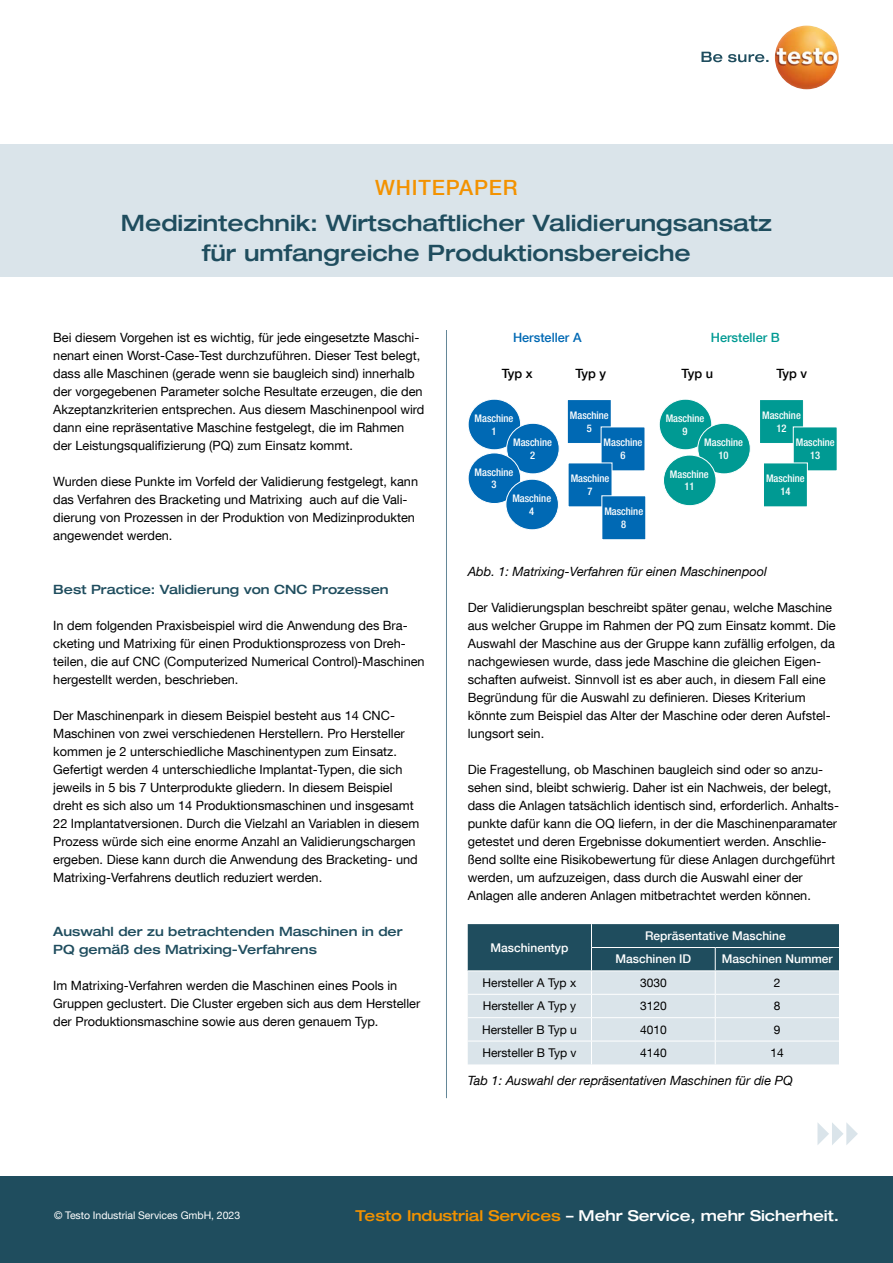
<style>
.page{position:relative;width:893px;height:1263px;background:#fff}
.page>*{position:absolute;margin:0;border:0;box-sizing:border-box;transform-origin:0 0}
.t1{font:500 expanded 22.5px/30px "Helvetica Neue LT Com";color:#1f4d5e;text-align:center}
.t2{font:500 21px "Helvetica Neue LT Com";letter-spacing:.04em;color:#f39200}
.t3{font:500 expanded 15px "Helvetica Neue LT Com";letter-spacing:-.005em;color:#fff}
.t4{font:12.75px/18px "Helvetica Neue LT Com";color:#000}
.t5{font:500 expanded 12.75px/18px "Helvetica Neue LT Com";color:#1f4d5e}
.t6{font:italic 12.75px "Helvetica Neue LT Com";color:#000}
.t7{font:500 12.75px "Helvetica Neue LT Com";letter-spacing:-.055em;color:#000}
.t8{font:500 12.75px "Helvetica Neue LT Com";color:#0069b4}
.t9{font:500 12.75px "Helvetica Neue LT Com";color:#009a93}
.t10{font:12px "Helvetica Neue LT Com";color:#000}
.t11{font:500 12px/23.5px "Helvetica Neue LT Com";color:#fff}
.t12{font:500 condensed 10.5px/12.6px "Helvetica Neue LT Com";color:#fff;text-align:center}
.t13{font:10.5px "Helvetica Neue LT Com";letter-spacing:-.005em;color:#fff}
.s1{color:#f39200}
</style>
<div class="page">
<div style="left:0;top:1176px;width:893px;height:87px;background:#1f4d5e"></div>
<svg style="left:701px;top:52px;width:67px;height:10px"></svg>
<img style="left:775px;top:26px;width:64px;height:63px;border-radius:32px">
<div style="left:0;top:144px;width:893px;height:133px;background:#dae4ea"></div>
<div style="left:468px;top:399px;width:53px;height:51px;background:#0069b4;border-radius:50%"></div>
<div style="left:468px;top:399px;width:53px;height:51px;border:1px solid #fff;border-radius:50%"></div>
<div style="left:659px;top:399px;width:53px;height:51px;background:#009a93;border-radius:50%"></div>
<div style="left:659px;top:399px;width:53px;height:51px;border:1px solid #fff;border-radius:50%"></div>
<div style="left:507px;top:423px;width:52px;height:51px;background:#0069b4;border-radius:50%"></div>
<div style="left:506px;top:423px;width:54px;height:51px;border:1px solid #fff;border-radius:50%"></div>
<div style="left:698px;top:423px;width:52px;height:51px;background:#009a93;border-radius:50%"></div>
<div style="left:697px;top:423px;width:54px;height:51px;border:1px solid #fff;border-radius:50%"></div>
<div style="left:567px;top:400px;width:44px;height:43px;background:#0069b4"></div>
<div style="left:567px;top:399px;width:45px;height:45px;border:1px solid #fff"></div>
<div style="left:759px;top:400px;width:44px;height:43px;background:#009a93"></div>
<div style="left:759px;top:399px;width:45px;height:45px;border:1px solid #fff"></div>
<div style="left:601px;top:427px;width:44px;height:44px;background:#0069b4"></div>
<div style="left:793px;top:427px;width:44px;height:44px;background:#009a93"></div>
<div style="left:568px;top:463px;width:44px;height:44px;background:#0069b4"></div>
<div style="left:763px;top:463px;width:44px;height:44px;background:#009a93"></div>
<div style="left:763px;top:463px;width:45px;height:44px;border:1px solid #fff"></div>
<div style="left:602px;top:496px;width:44px;height:44px;background:#0069b4"></div>
<div style="left:601px;top:495px;width:45px;height:45px;border:1px solid #fff"></div>
<div style="left:468px;top:453px;width:53px;height:50px;background:#0069b4;border-radius:50%"></div>
<div style="left:468px;top:453px;width:53px;height:51px;border:1px solid #fff;border-radius:50%"></div>
<div style="left:663px;top:455px;width:53px;height:51px;background:#009a93;border-radius:50%"></div>
<div style="left:663px;top:455px;width:53px;height:51px;border:1px solid #fff;border-radius:50%"></div>
<div style="left:506px;top:479px;width:52px;height:51px;background:#0069b4;border-radius:50%"></div>
<div style="left:506px;top:479px;width:53px;height:51px;border:1px solid #fff;border-radius:50%"></div>
<svg style="left:468px;top:924px;width:371px;height:140px;background:#9eb4bd"></svg>
<hr style="left:446px;top:330px;width:1px;height:768px;background:#648798">
<svg style="left:817px;top:1123px;width:41px;height:22px"></svg>
<h2 class="t2" style="left:375px;top:175px;width:144px">WHITEPAPER</h2>
<h1 class="t1" style="left:121px;top:207px;width:653px">Medizintechnik: Wirtschaftlicher Validierungsansatz für umfangreiche Produktionsbereiche</h1>
<p class="t4" style="left:53px;top:328px;width:373px">Bei diesem Vorgehen ist es wichtig, für jede eingesetzte Maschi&shy;nenart einen Worst-Case-Test durchzuführen. Dieser Test belegt, dass alle Maschinen (gerade wenn sie baugleich sind) innerhalb der vorgegebenen Parameter solche Resultate erzeugen, die den Akzeptanzkriterien entsprechen. Aus diesem Maschinenpool wird dann eine repräsentative Maschine festgelegt, die im Rahmen der Leistungsqualifizierung (PQ) zum Einsatz kommt.</p>
<p class="t4" style="left:53px;top:472px;width:366px">Wurden diese Punkte im Vorfeld der Validierung festgelegt, kann das Verfahren des Bracketing und Matrixing auch auf die Vali&shy;dierung von Prozessen in der Produktion von Medizinprodukten angewendet werden.</p>
<p class="t5" style="left:53px;top:580px;width:337px">Best Practice: Validierung von CNC Prozessen</p>
<p class="t4" style="left:53px;top:616px;width:373px">In dem folgenden Praxisbeispiel wird die Anwendung des Bra&shy;cketing und Matrixing für einen Produktionsprozess von Dreh&shy;teilen, die auf CNC (Computerized Numerical Control)-Maschinen hergestellt werden, beschrieben.</p>
<p class="t4" style="left:53px;top:706px;width:368px">Der Maschinenpark in diesem Beispiel besteht aus 14 CNC-Maschinen von zwei verschiedenen Herstellern. Pro Hersteller kommen je 2 unterschiedliche Maschinentypen zum Einsatz.<br>Gefertigt werden 4 unterschiedliche Implantat-Typen, die sich jeweils in 5 bis 7 Unterprodukte gliedern. In diesem Beispiel dreht es sich also um 14 Produktionsmaschinen und insgesamt 22 Implantatversionen. Durch die Vielzahl an Variablen in diesem Prozess würde sich eine enorme Anzahl an Validierungschargen ergeben. Diese kann durch die Anwendung des Bracketing- und Matrixing-Verfahrens deutlich reduziert werden.</p>
<p class="t5" style="left:53px;top:922px;width:351px">Auswahl der zu betrachtenden Maschinen in der<br>PQ gemäß des Matrixing-Verfahrens</p>
<p class="t4" style="left:53px;top:976px;width:369px">Im Matrixing-Verfahren werden die Maschinen eines Pools in<br>Gruppen geclustert. Die Cluster ergeben sich aus dem Hersteller der Produktionsmaschine sowie aus deren genauem Typ.</p>
<p class="t8" style="left:513px;top:330px;width:70px">Hersteller A</p>
<p class="t9" style="left:711px;top:330px;width:70px">Hersteller B</p>
<p class="t7" style="left:502px;top:366px;width:32px">Typ x</p>
<p class="t7" style="left:575px;top:366px;width:32px">Typ y</p>
<p class="t7" style="left:682px;top:366px;width:33px">Typ u</p>
<p class="t7" style="left:776px;top:366px;width:32px">Typ v</p>
<p class="t12" style="left:475px;top:412px;width:40px">Maschine<br>1</p>
<p class="t12" style="left:666px;top:412px;width:40px">Maschine<br>9</p>
<p class="t12" style="left:513px;top:436px;width:40px">Maschine<br>2</p>
<p class="t12" style="left:704px;top:436px;width:40px">Maschine<br>10</p>
<p class="t12" style="left:570px;top:409px;width:40px">Maschine<br>5</p>
<p class="t12" style="left:762px;top:409px;width:40px">Maschine<br>12</p>
<p class="t12" style="left:604px;top:436px;width:40px">Maschine<br>6</p>
<p class="t12" style="left:796px;top:436px;width:40px">Maschine<br>13</p>
<p class="t12" style="left:571px;top:472px;width:40px">Maschine<br>7</p>
<p class="t12" style="left:766px;top:472px;width:40px">Maschine<br>14</p>
<p class="t12" style="left:604px;top:505px;width:40px">Maschine<br>8</p>
<p class="t12" style="left:475px;top:466px;width:40px">Maschine<br>3</p>
<p class="t12" style="left:670px;top:468px;width:40px">Maschine<br>11</p>
<p class="t12" style="left:512px;top:492px;width:40px">Maschine<br>4</p>
<p class="t6" style="left:468px;top:564px;width:301px">Abb. 1: Matrixing-Verfahren für einen Maschinenpool</p>
<p class="t4" style="left:468px;top:598px;width:369px">Der Validierungsplan beschreibt später genau, welche Maschine aus welcher Gruppe im Rahmen der PQ zum Einsatz kommt. Die Auswahl der Maschine aus der Gruppe kann zufällig erfolgen, da nachgewiesen wurde, dass jede Maschine die gleichen Eigen&shy;schaften aufweist. Sinnvoll ist es aber auch, in diesem Fall eine Begründung für die Auswahl zu definieren. Dieses Kriterium könnte zum Beispiel das Alter der Maschine oder deren Aufstel&shy;lungsort sein.</p>
<p class="t4" style="left:468px;top:760px;width:373px">Die Fragestellung, ob Maschinen baugleich sind oder so anzu&shy;sehen sind, bleibt schwierig. Daher ist ein Nachweis, der belegt, dass die Anlagen tatsächlich identisch sind, erforderlich. Anhalts&shy;punkte dafür kann die OQ liefern, in der die Maschinenparamater getestet und deren Ergebnisse dokumentiert werden. Anschlie&shy;ßend sollte eine Risikobewertung für diese Anlagen durchgeführt werden, um aufzuzeigen, dass durch die Auswahl einer der Anlagen alle anderen Anlagen mitbetrachtet werden können.</p>
<p class="t11" style="left:490px;top:935px;width:80px">Maschinentyp</p>
<p class="t11" style="left:615px;top:924px;width:172px;text-indent:30px">Repräsentative Maschine<br>Maschinen ID</p>
<p class="t11" style="left:722px;top:947px;width:113px">Maschinen Nummer</p>
<p class="t10" style="left:483px;top:975px;width:95px">Hersteller A Typ x</p>
<p class="t10" style="left:640px;top:975px;width:28px">3030</p>
<p class="t10" style="left:774px;top:975px;width:8px">2</p>
<p class="t10" style="left:483px;top:998px;width:95px">Hersteller A Typ y</p>
<p class="t10" style="left:640px;top:998px;width:28px">3120</p>
<p class="t10" style="left:774px;top:998px;width:8px">8</p>
<p class="t10" style="left:482px;top:1022px;width:96px">Hersteller B Typ u</p>
<p class="t10" style="left:640px;top:1022px;width:28px">4010</p>
<p class="t10" style="left:774px;top:1022px;width:8px">9</p>
<p class="t10" style="left:482px;top:1045px;width:95px">Hersteller B Typ v</p>
<p class="t10" style="left:640px;top:1045px;width:28px">4140</p>
<p class="t10" style="left:771px;top:1045px;width:15px">14</p>
<p class="t6" style="left:468px;top:1073px;width:327px">Tab 1: Auswahl der repräsentativen Maschinen für die PQ</p>
<p class="t13" style="left:54px;top:1208px;width:188px">© Testo Industrial Services GmbH, 2023</p>
<p class="t3" style="left:355px;top:1206px;width:485px"><span class="s1">Testo Industrial Services</span> – Mehr Service, mehr Sicherheit.</p>
</div>
